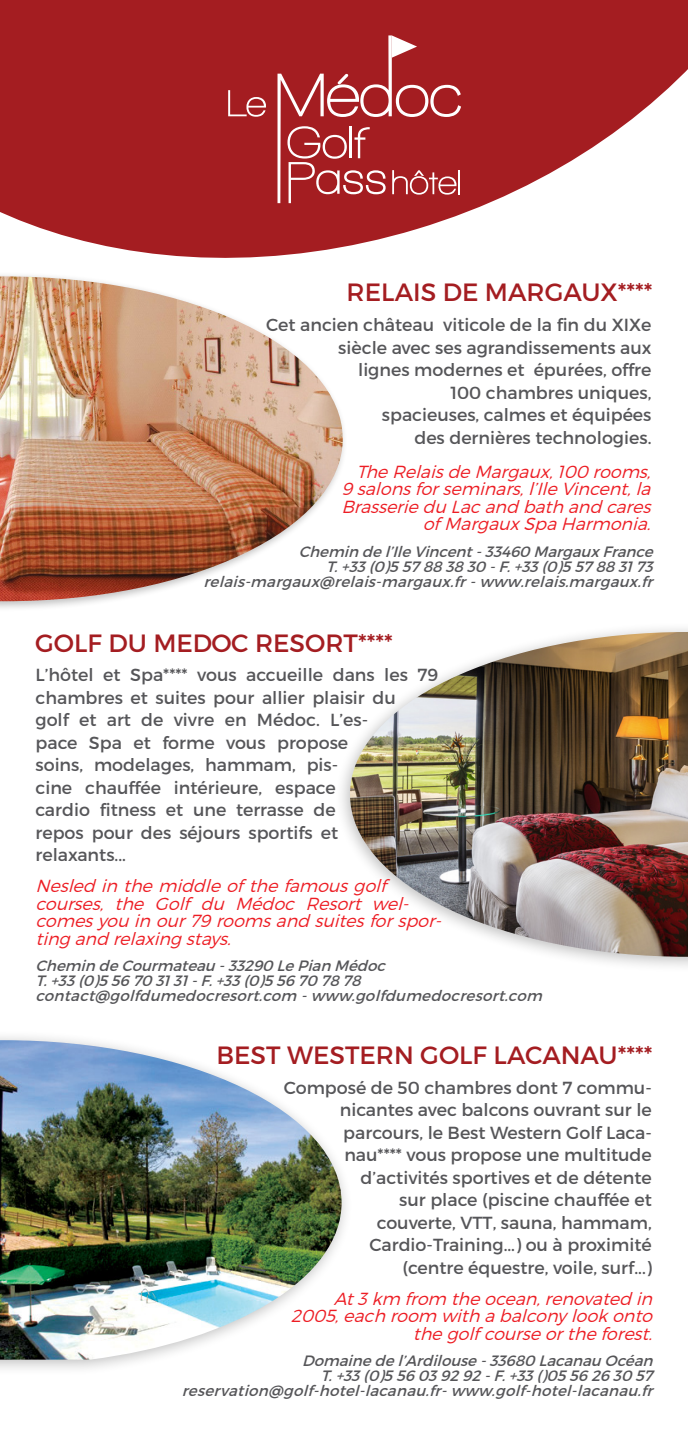
<style>
.page{position:relative;width:688px;height:1446px;background:#fff}
.page>*{position:absolute;margin:0;border:0;box-sizing:border-box;transform-origin:0 0}
.t1{font:25px "Montserrat";color:#a41d21}
.t2{font:17.5px/22.5px "Montserrat";color:#565659;text-align:right}
.t3{font:italic 300 17.5px/17.5px "Montserrat";letter-spacing:-.01em;color:#ed1d24;text-align:right}
.t4{font:italic 15px/15px "Montserrat";letter-spacing:.02em;color:#565659;text-align:right}
</style>
<div class="page">
<div style="left:0;top:271px;width:348px;height:341px;background:#000;opacity:.25"></div>
<img style="left:0;top:312px;width:342px;height:289px">
<svg style="left:0;top:0;width:687px;height:312px;fill:#a41d21"></svg>
<svg style="left:228px;top:90px;width:38px;height:27px"></svg>
<svg style="left:277px;top:35px;width:184px;height:168px;background:#b03b3e"></svg>
<hr style="left:458px;top:170px;width:2px;height:24px;background:#fff">
<div style="left:334px;top:621px;width:353px;height:352px;background:#000;opacity:.25"></div>
<img style="left:350px;top:632px;width:337px;height:325px">
<div style="left:0;top:1029px;width:353px;height:346px;background:#000;opacity:.25"></div>
<img style="left:0;top:1040px;width:341px;height:319px">
<h1 class="t1" style="left:346px;top:276px;width:307px">RELAIS DE MARGAUX****</h1>
<p class="t2" style="left:266px;top:313px;width:386px">Cet ancien château viticole de la fin du XIXe siècle avec ses agrandissements aux<br>lignes modernes et épurées, offre<br>100 chambres uniques,<br>spacieuses, calmes et équipées<br>des dernières technologies.</p>
<p class="t3" style="left:341px;top:462px;width:316px">TheRelaisdeMargaux,100 rooms, 9 salonsforseminars,l’IleVincent,la Brasseriedu Lacand bath and cares of MargauxSpaHarmonia.</p>
<p class="t4" style="left:203px;top:544px;width:455px">Chemin del’IleVincent-33460 MargauxFrance<br>T.+33(0)55788 38 30 -F.+33(0)55788 3173 relais-margaux@relais-margaux.fr-www.relais.margaux.fr</p>
<h1 class="t1" style="left:35px;top:628px;width:359px">GOLF DU MEDOC RESORT****</h1>
<p class="t2" style="left:35px;top:664px;width:404px;text-align:left">L’hôtel et Spa**** vous accueille dans les 79 chambres et suites pour allier plaisir du<br>golf et art de vivre en Médoc. L’es-<br>pace Spa et forme vous propose<br>soins, modelages, hammam, pis-<br>cine chauffée intérieure, espace<br>cardio fitness et une terrasse de<br>repos pour des séjours sportifs et<br>relaxants...</p>
<p class="t3" style="left:35px;top:877px;width:412px;text-align:left">Nesled in themiddleof thefamousgolf courses, the Golf du Médoc Resort wel&shy;comesyou in our79 roomsand suitesforspor&shy;ting and relaxing stays.</p>
<p class="t4" style="left:35px;top:958px;width:512px;text-align:left">Chemin deCourmateau -33290 LePian Médoc<br>T.+33(0)556 70 3131-F.+33(0)556 70 78 78 contact@golfdumedocresort.com -www.golfdumedocresort.com</p>
<h1 class="t1" style="left:216px;top:1040px;width:437px">BEST WESTERN GOLF LACANAU****</h1>
<p class="t2" style="left:284px;top:1076px;width:369px">Composé de 50 chambres dont 7 commu&shy;nicantes avec balcons ouvrant sur le parcours, le Best Western Golf Laca&shy;nau**** vous propose une multitude d’activités sportives et de détente<br>sur place (piscine chauffée et<br>couverte, VTT, sauna, hammam, Cardio-Training...) ou à proximité<br>(centre équestre, voile, surf...)</p>
<p class="t3" style="left:291px;top:1289px;width:368px">At3km from theocean,renovated in<br>2005,each room with abalcony lookonto thegolf courseortheforest.</p>
<p class="t4" style="left:182px;top:1353px;width:477px">Domainedel’Ardilouse-33680 Lacanau Océan<br>T.+33(0)556 039292-F.+33()0556 26 30 57 reservation@golf-hotel-lacanau.fr-www.golf-hotel-lacanau.fr</p>
</div>
